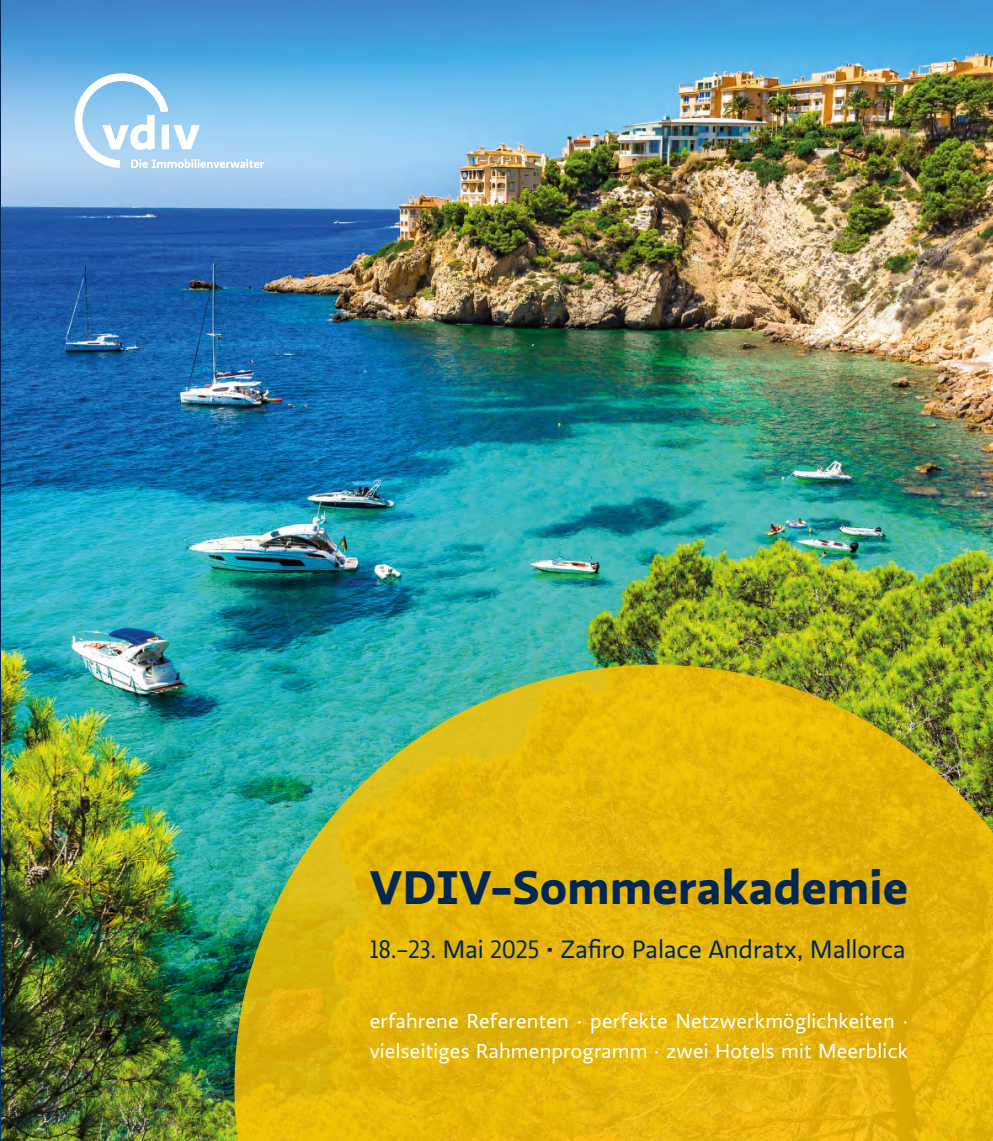
<style>
.page{position:relative;width:993px;height:1141px;background:#fff}
.page>*{position:absolute;margin:0;border:0;box-sizing:border-box;transform-origin:0 0}
.t1{font:700 49px "Ratio";color:#002751}
.t2{font:26.07px "Ratio";color:#002751}
.t3{font:21px/29.8px "Ratio";letter-spacing:.01em;color:#fff}
.s1{font-family:"Ratio Display"}
</style>
<div class="page">
<img style="left:1px;top:0;width:991px;height:1141px">
<svg style="left:0;top:0;width:1px;height:1141px"></svg>
<svg style="left:75px;top:74px;width:189px;height:94px"></svg>
<svg style="left:234px;top:665px;width:758px;height:476px;background:#ccb31a"></svg>
<h1 class="t1" style="left:369px;top:856px;width:539px">VDIV-Sommerakademie</h1>
<p class="t2" style="left:369px;top:935px;width:537px"><span class="s1">18.–23.</span> Mai <span class="s1">2025</span> • Zafiro Palace Andratx, Mallorca</p>
<p class="t3" style="left:369px;top:1006px;width:540px">erfahrene Referenten · perfekte Netzwerkmöglichkeiten · vielseitiges Rahmenprogramm · zwei Hotels mit Meerblick</p>
</div>
